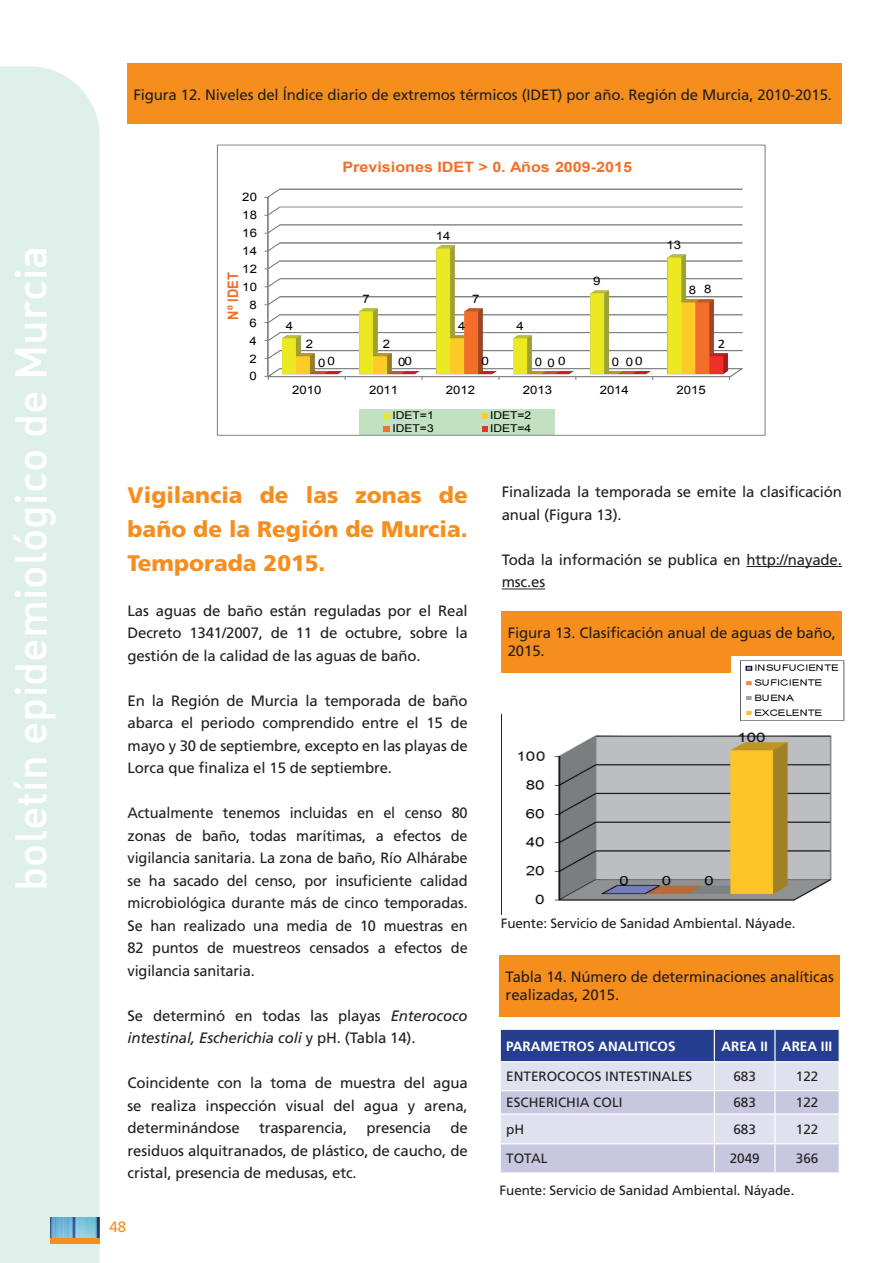
<style>
.page{position:relative;width:893px;height:1263px;background:#fff}
.page>*{position:absolute;margin:0;border:0;box-sizing:border-box;transform-origin:0 0}
.t1{font:500 43.5px "DIN Alternate";color:#fff}
.t2{font:900 22.5px/33.8px "Frutiger LT Std";color:#f68e1e;text-align:justify}
.t3{font:15px/22.5px "Frutiger LT Std";letter-spacing:-.01em;color:#231f20;text-align:justify}
.t4{font:15px "Frutiger LT Std";color:#f68e1e}
.t5{font:700 14.55px "Arial";color:#f36e2a;scale:.89 1}
.t6{font:700 14.4px "Arial";color:#f36e2a;scale:1.13 1}
.t7{font:13.5px "Frutiger LT Std";letter-spacing:-.01em;color:#231f20}
.t8{font:700 13.5px "Frutiger LT Std";color:#fff}
.t9{font:12.9px "Calibri";color:#000001;scale:1.13 1}
.t10{font:11.7px "Arial";letter-spacing:.005em;color:#000001;scale:1.13 1}
.t11{font:10.8px "Arial";color:#000001;scale:1.13 1}
.s1{font-family:"Calibri";font-size:12.9px}
.s2{font-style:italic}
</style>
<div class="page">
<div style="left:0;top:66px;width:100px;height:1197px;background:#dff0eb"></div>
<img style="left:50px;top:1217px;width:50px;height:21px">
<div style="left:50px;top:1238px;width:50px;height:5px;background:#f68e1e"></div>
<hr style="left:746px;top:566px;width:96px;height:1px;background:#231f20">
<hr style="left:502px;top:589px;width:43px;height:1px;background:#231f20">
<div style="left:128px;top:64px;width:714px;height:60px;background:#f68e1e"></div>
<img style="left:265px;top:188px;width:478px;height:191px">
<svg style="left:264px;top:376px;width:5px;height:4px"></svg>
<div style="left:360px;top:409px;width:195px;height:26px;background:#c2e1c0"></div>
<svg style="left:384px;top:413px;width:6px;height:6px"></svg>
<svg style="left:482px;top:413px;width:6px;height:6px"></svg>
<svg style="left:384px;top:426px;width:6px;height:5px"></svg>
<svg style="left:482px;top:426px;width:6px;height:5px"></svg>
<div style="left:217px;top:145px;width:548px;height:291px;border:1px solid #7c7f80"></div>
<svg style="left:500px;top:1029px;width:340px;height:143px;background:#b0b6d5"></svg>
<div style="left:500px;top:955px;width:340px;height:61px;background:#f68e1e"></div>
<div style="left:502px;top:611px;width:340px;height:61px;background:#f68e1e"></div>
<img style="left:518px;top:732px;width:314px;height:173px">
<img style="left:731px;top:657px;width:114px;height:64px">
<h1 class="t1" style="left:3px;top:891px;width:647px;rotate:-90deg">boletín epidemiológico de Murcia</h1>
<p class="t3" style="left:134px;top:83px;width:700px">Figura 12. Niveles del Índice diario de extremos térmicos (IDET) por año. Región de Murcia, 2010-2015.</p>
<p class="t10" style="left:242px;top:190px;width:15px">20</p>
<p class="t10" style="left:242px;top:208px;width:15px">18</p>
<p class="t10" style="left:242px;top:225px;width:15px">16</p>
<p class="t10" style="left:242px;top:243px;width:15px">14</p>
<p class="t10" style="left:242px;top:261px;width:15px">12</p>
<p class="t5" style="left:223px;top:320px;width:55px;rotate:-90deg">Nº IDET</p>
<p class="t10" style="left:242px;top:279px;width:15px">10</p>
<p class="t10" style="left:250px;top:297px;width:8px">8</p>
<p class="t10" style="left:250px;top:315px;width:8px">6</p>
<p class="t10" style="left:250px;top:333px;width:8px">4</p>
<p class="t10" style="left:250px;top:351px;width:8px">2</p>
<p class="t10" style="left:250px;top:369px;width:8px">0</p>
<p class="t6" style="left:343px;top:157px;width:258px">Previsiones IDET &gt; 0. Años 2009-2015</p>
<p class="t10" style="left:436px;top:228px;width:15px">14</p>
<p class="t10" style="left:286px;top:318px;width:8px">4</p>
<p class="t10" style="left:363px;top:291px;width:8px">7</p>
<p class="t10" style="left:306px;top:336px;width:8px">2</p>
<p class="t10" style="left:383px;top:336px;width:8px">2</p>
<p class="t10" style="left:472px;top:291px;width:8px">7</p>
<p class="t10" style="left:458px;top:318px;width:8px">4</p>
<p class="t10" style="left:516px;top:318px;width:8px">4</p>
<p class="t10" style="left:593px;top:273px;width:8px">9</p>
<p class="t9" style="left:328px;top:352px;width:8px">0</p>
<p class="t10" style="left:398px;top:354px;width:14px">0<span class="s1">0</span></p>
<p class="t9" style="left:481px;top:352px;width:8px">0</p>
<p class="t9" style="left:558px;top:352px;width:8px">0</p>
<p class="t10" style="left:626px;top:354px;width:16px">0<span class="s1">0</span></p>
<p class="t10" style="left:535px;top:354px;width:8px">0</p>
<p class="t10" style="left:612px;top:354px;width:8px">0</p>
<p class="t10" style="left:318px;top:355px;width:8px">0</p>
<p class="t10" style="left:547px;top:355px;width:8px">0</p>
<p class="t10" style="left:666px;top:237px;width:15px">13</p>
<p class="t10" style="left:689px;top:282px;width:8px">8</p>
<p class="t10" style="left:704px;top:281px;width:8px">8</p>
<p class="t9" style="left:718px;top:335px;width:8px">2</p>
<p class="t10" style="left:292px;top:382px;width:27px">2010</p>
<p class="t10" style="left:369px;top:382px;width:27px">2011</p>
<p class="t10" style="left:446px;top:382px;width:27px">2012</p>
<p class="t10" style="left:523px;top:382px;width:27px">2013</p>
<p class="t10" style="left:600px;top:382px;width:27px">2014</p>
<p class="t10" style="left:677px;top:382px;width:27px">2015</p>
<p class="t11" style="left:392px;top:408px;width:38px">IDET=1</p>
<p class="t11" style="left:490px;top:408px;width:38px">IDET=2</p>
<p class="t11" style="left:392px;top:421px;width:38px">IDET=3</p>
<p class="t11" style="left:490px;top:421px;width:38px">IDET=4</p>
<h2 class="t2" style="left:128px;top:478px;width:342px">Vigilancia de las zonas de baño de la Región de Murcia.<br>Temporada 2015.</h2>
<p class="t3" style="left:128px;top:599px;width:342px">Las aguas de baño están reguladas por el Real Decreto 1341/2007, de 11 de octubre, sobre la gestión de la calidad de las aguas de baño.</p>
<p class="t3" style="left:128px;top:689px;width:342px">En la Región de Murcia la temporada de baño abarca el periodo comprendido entre el 15 de mayo y 30 de septiembre, excepto en las playas de Lorca que finaliza el 15 de septiembre.</p>
<p class="t3" style="left:128px;top:802px;width:342px">Actualmente tenemos incluidas en el censo 80 zonas de baño, todas marítimas, a efectos de vigilancia sanitaria. La zona de baño, Río Alhárabe se ha sacado del censo, por insuficiente calidad microbiológica durante más de cinco temporadas.<br>Se han realizado una media de 10 muestras en 82 puntos de muestreos censados a efectos de vigilancia sanitaria.</p>
<p class="t3" style="left:128px;top:1004px;width:342px">Se determinó en todas las playas <span class="s2">Enterococo intestinal, Escherichia coli</span> y pH. (Tabla 14).</p>
<p class="t3" style="left:128px;top:1072px;width:342px">Coincidente con la toma de muestra del agua se realiza inspección visual del agua y arena, determinándose</p>
<p class="t3" style="left:128px;top:1117px;width:342px;text-indent:323px">de residuos alquitranados, de plástico, de caucho, de cristal, presencia de medusas, etc.</p>
<p class="t3" style="left:259px;top:1117px;width:90px">trasparencia,</p>
<p class="t3" style="left:366px;top:1117px;width:66px">presencia</p>
<p class="t4" style="left:109px;top:1218px;width:18px">48</p>
<p class="t3" style="left:502px;top:481px;width:342px">Finalizada la temporada se emite la clasificación anual (Figura 13).</p>
<p class="t3" style="left:502px;top:549px;width:342px">Toda la información se publica en http://nayade. msc.es</p>
<p class="t3" style="left:508px;top:624px;width:330px;line-height:18px">Figura 13. Clasificación anual de aguas de baño,<br>2015.</p>
<p class="t7" style="left:501px;top:916px;width:296px">Fuente: Servicio de Sanidad Ambiental. Náyade.</p>
<p class="t3" style="left:506px;top:968px;width:330px;line-height:18px">Tabla 14. Número de determinaciones analíticas realizadas, 2015.</p>
<p class="t8" style="left:506px;top:1038px;width:171px">PARAMETROS ANALITICOS</p>
<p class="t8" style="left:721px;top:1038px;width:112px">AREA II AREA III</p>
<p class="t7" style="left:506px;top:1069px;width:188px">ENTEROCOCOS INTESTINALES</p>
<p class="t7" style="left:733px;top:1069px;width:24px">683</p>
<p class="t7" style="left:796px;top:1069px;width:24px">122</p>
<p class="t7" style="left:506px;top:1095px;width:118px">ESCHERICHIA COLI</p>
<p class="t7" style="left:733px;top:1095px;width:24px">683</p>
<p class="t7" style="left:796px;top:1095px;width:24px">122</p>
<p class="t7" style="left:506px;top:1121px;width:19px">pH</p>
<p class="t7" style="left:733px;top:1121px;width:24px">683</p>
<p class="t7" style="left:796px;top:1121px;width:24px">122</p>
<p class="t7" style="left:506px;top:1151px;width:43px">TOTAL</p>
<p class="t7" style="left:730px;top:1151px;width:32px">2049</p>
<p class="t7" style="left:796px;top:1151px;width:24px">366</p>
<p class="t7" style="left:500px;top:1182px;width:296px">Fuente: Servicio de Sanidad Ambiental. Náyade.</p>
</div>
